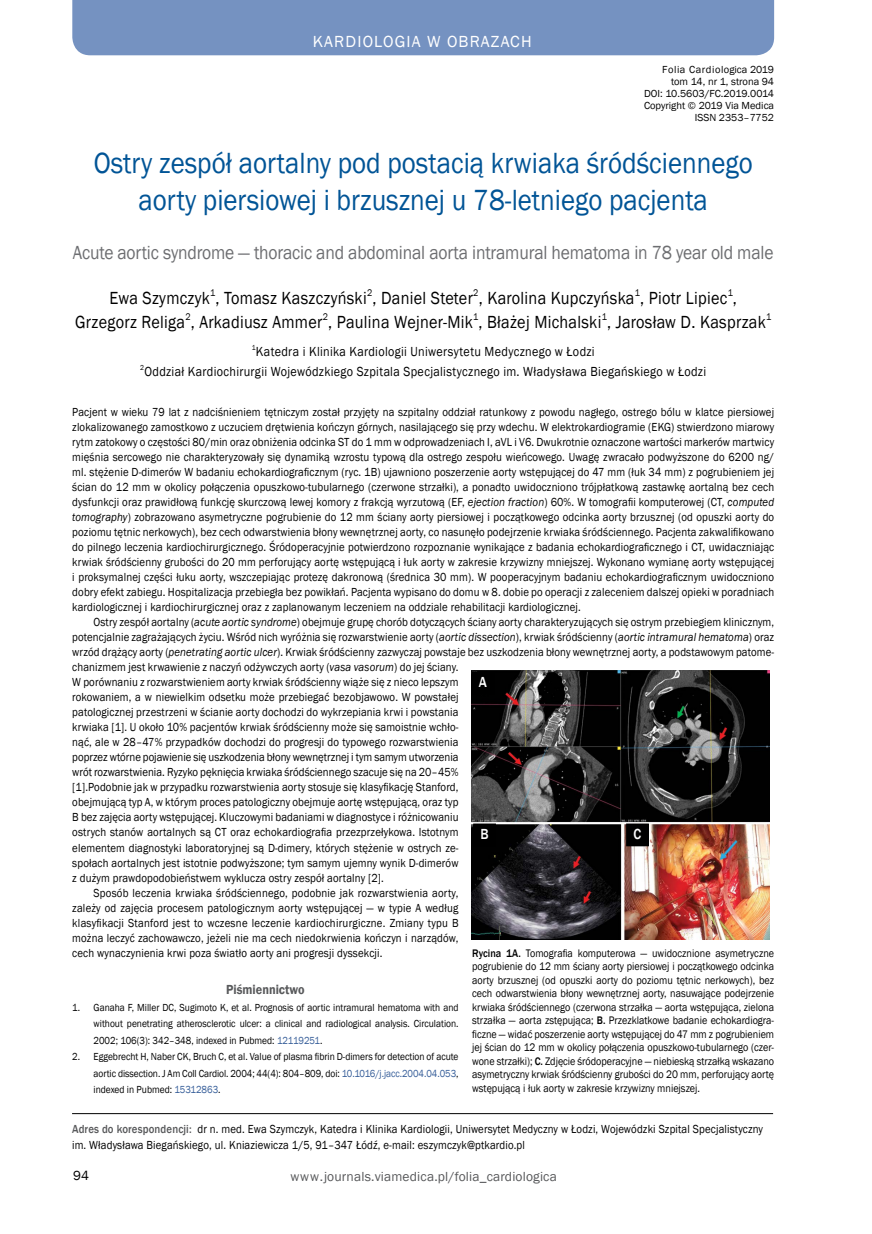
<style>
.page{position:relative;width:872px;height:1234px;background:#fff}
.page>*{position:absolute;margin:0;border:0;box-sizing:border-box;transform-origin:0 0}
.t1{font:30px/36.6px "Franklin Gothic";color:#005496;text-align:center;scale:.9 1}
.t2{font:19.5px "Franklin Gothic";letter-spacing:-.01em;color:#6d6e71;scale:.9 1}
.t3{font:18px "Franklin Gothic";letter-spacing:.015em;color:#000;scale:.9 1}
.t4{font:16.5px "Franklin Gothic";letter-spacing:.07em;color:#fff}
.t5{font:500 15px "Franklin Gothic";color:#fff;scale:.9 1}
.t6{font:13.5px "Franklin Gothic";letter-spacing:.025em;color:#000;scale:.9 1}
.t7{font:13.5px "Franklin Gothic";letter-spacing:.01em;color:#58595b}
.t8{font:600 13.5px "Franklin Gothic";color:#58595b;scale:.9 1}
.t9{font:13.5px "Franklin Gothic";letter-spacing:.025em;color:#000}
.t10{font:12px/15px "Franklin Gothic";letter-spacing:.01em;color:#000;scale:.9 1}
.t11{font:11.25px/13.5px "Franklin Gothic";color:#000;text-align:justify;scale:.9 1}
.t12{font:10.5px/16.5px "Franklin Gothic";color:#000;text-align:justify;scale:.9 1}
.t13{font:10.5px/12px "Franklin Gothic";color:#000;text-align:right}
.t14{font:9.9px "Franklin Gothic";color:#000;scale:.9 1}
.t15{font:7.35px "Franklin Gothic";color:#000;scale:.9 1}
.s1{font-style:italic}
.s2{color:#345c98}
.s3{font-weight:500}
.s4{font-weight:500;color:#58595b}
</style>
<div class="page">
<div style="left:72px;top:0;width:702px;height:55px;background:#7592c1"></div>
<hr style="left:72px;top:1113px;width:701px;height:1px;background:#000">
<img style="left:471px;top:670px;width:298px;height:268px">
<div style="left:472px;top:672px;width:21px;height:21px;background:#000"></div>
<div style="left:471px;top:671px;width:23px;height:23px;border:2px solid #000"></div>
<div style="left:627px;top:824px;width:21px;height:21px;background:#000"></div>
<div style="left:626px;top:823px;width:23px;height:23px;border:2px solid #000"></div>
<div style="left:474px;top:824px;width:21px;height:21px;background:#000"></div>
<div style="left:473px;top:823px;width:23px;height:23px;border:2px solid #000"></div>
<h3 class="t4" style="left:313px;top:31px;width:220px">KARDIOLOGIA W OBRAZACH</h3>
<p class="t13" style="left:644px;top:64px;width:132px">Folia Cardiologica 2019 tom 14, nr 1, strona 94<br>DOI: 10.5603/FC.2019.0014<br>Copyright © 2019 Via Medica<br>ISSN 2353–7752</p>
<h1 class="t1" style="left:94px;top:146px;width:734px">Ostry zespół aortalny pod postacią krwiaka śródściennego aorty piersiowej i brzusznej u 78-letniego pacjenta</h1>
<h2 class="t2" style="left:73px;top:240px;width:780px">Acute aortic syndrome — thoracic and abdominal aorta intramural hematoma in 78 year old male</h2>
<h3 class="t3" style="left:109px;top:287px;width:699px">Ewa Szymczyk , Tomasz Kaszczyński , Daniel Steter , Karolina Kupczyńska , Piotr Lipiec ,</h3>
<p class="t14" style="left:210px;top:286px;width:7px">1</p>
<p class="t14" style="left:367px;top:286px;width:7px">2</p>
<p class="t14" style="left:473px;top:286px;width:7px">2</p>
<p class="t14" style="left:635px;top:286px;width:7px">1</p>
<p class="t14" style="left:727px;top:286px;width:7px">1</p>
<h3 class="t3" style="left:75px;top:311px;width:769px">Grzegorz Religa , Arkadiusz Ammer , Paulina Wejner-Mik , Błażej Michalski , Jarosław D. Kasprzak</h3>
<p class="t14" style="left:185px;top:310px;width:7px">2</p>
<p class="t14" style="left:323px;top:310px;width:7px">2</p>
<p class="t14" style="left:473px;top:310px;width:7px">1</p>
<p class="t14" style="left:601px;top:310px;width:7px">1</p>
<p class="t14" style="left:766px;top:310px;width:7px">1</p>
<p class="t15" style="left:252px;top:343px;width:6px">1</p>
<p class="t6" style="left:256px;top:343px;width:378px">Katedra i Klinika Kardiologii Uniwersytetu Medycznego w Łodzi</p>
<p class="t15" style="left:140px;top:362px;width:6px">2</p>
<p class="t6" style="left:144px;top:362px;width:625px">Oddział Kardiochirurgii Wojewódzkiego Szpitala Specjalistycznego im. Władysława Biegańskiego w Łodzi</p>
<p class="t10" style="left:72px;top:405px;width:781px;text-align:justify">Pacjent w wieku 79 lat z nadciśnieniem tętniczym został przyjęty na szpitalny oddział ratunkowy z powodu nagłego, ostrego bólu w klatce piersiowej zlokalizowanego zamostkowo z uczuciem drętwienia kończyn górnych, nasilającego się przy wdechu. W elektrokardiogramie (EKG) stwierdzono miarowy rytm zatokowy o częstości 80/min oraz obniżenia odcinka ST do 1 mm w odprowadzeniach I, aVL i V6. Dwukrotnie oznaczone wartości markerów martwicy mięśnia sercowego nie charakteryzowały się dynamiką wzrostu typową dla ostrego zespołu wieńcowego. Uwagę zwracało podwyższone do 6200 ng/ ml. stężenie D-dimerów W badaniu echokardiograficznym (ryc. 1B) ujawniono poszerzenie aorty wstępującej do 47 mm (łuk 34 mm) z pogrubieniem jej ścian do 12 mm w okolicy połączenia opuszkowo-tubularnego (czerwone strzałki), a ponadto uwidoczniono trójpłatkową zastawkę aortalną bez cech dysfunkcji oraz prawidłową funkcję skurczową lewej komory z frakcją wyrzutową (EF, <span class="s1">ejection fraction</span>) 60%. W tomografii komputerowej (CT, <span class="s1">computed tomography</span>) zobrazowano asymetryczne pogrubienie do 12 mm ściany aorty piersiowej i początkowego odcinka aorty brzusznej (od opuszki aorty do poziomu tętnic nerkowych), bez cech odwarstwienia błony wewnętrznej aorty, co nasunęło podejrzenie krwiaka śródściennego. Pacjenta zakwalifikowano do pilnego leczenia kardiochirurgicznego. Śródoperacyjnie potwierdzono rozpoznanie wynikające z badania echokardiograficznego i CT, uwidaczniając krwiak śródścienny grubości do 20 mm perforujący aortę wstępującą i łuk aorty w zakresie krzywizny mniejszej. Wykonano wymianę aorty wstępującej i proksymalnej części łuku aorty, wszczepiając protezę dakronową (średnica 30 mm). W pooperacyjnym badaniu echokardiograficznym uwidoczniono dobry efekt zabiegu. Hospitalizacja przebiegła bez powikłań. Pacjenta wypisano do domu w 8. dobie po operacji z zaleceniem dalszej opieki w poradniach kardiologicznej i kardiochirurgicznej oraz z zaplanowanym leczeniem na oddziale rehabilitacji kardiologicznej.</p>
<p class="t10" style="left:94px;top:615px;width:757px">Ostry zespół aortalny (<span class="s1">acute aortic syndrome</span>) obejmuje grupę chorób dotyczących ściany aorty charakteryzujących się ostrym przebiegiem klinicznym,</p>
<p class="t10" style="left:72px;top:630px;width:781px">potencjalnie zagrażających życiu. Wśród nich wyróżnia się rozwarstwienie aorty (<span class="s1">aortic dissection</span>), krwiak śródścienny (<span class="s1">aortic intramural hematoma</span>) oraz</p>
<p class="t10" style="left:72px;top:645px;width:781px">wrzód drążący aorty (<span class="s1">penetrating aortic ulcer</span>). Krwiak śródścienny zazwyczaj powstaje bez uszkodzenia błony wewnętrznej aorty, a podstawowym patome-</p>
<p class="t10" style="left:72px;top:660px;width:430px">chanizmem jest krwawienie z naczyń odżywczych aorty (<span class="s1">vasa vasorum</span>) do jej ściany.</p>
<p class="t10" style="left:72px;top:675px;width:430px">W porównaniu z rozwarstwieniem aorty krwiak śródścienny wiąże się z nieco lepszym</p>
<p class="t10" style="left:72px;top:690px;width:431px">rokowaniem, a w niewielkim odsetku może przebiegać bezobjawowo. W powstałej</p>
<p class="t10" style="left:72px;top:705px;width:431px">patologicznej przestrzeni w ścianie aorty dochodzi do wykrzepiania krwi i powstania</p>
<p class="t10" style="left:72px;top:720px;width:430px">krwiaka [1]. U około 10% pacjentów krwiak śródścienny może się samoistnie wchło-</p>
<p class="t10" style="left:72px;top:735px;width:431px">nąć, ale w 28–47% przypadków dochodzi do progresji do typowego rozwarstwienia</p>
<p class="t10" style="left:72px;top:750px;width:431px">poprzez wtórne pojawienie się uszkodzenia błony wewnętrznej i tym samym utworzenia</p>
<p class="t10" style="left:72px;top:765px;width:430px">wrót rozwarstwienia. Ryzyko pęknięcia krwiaka śródściennego szacuje się na 20–45%</p>
<p class="t10" style="left:72px;top:780px;width:430px">[1].Podobnie jak w przypadku rozwarstwienia aorty stosuje się klasyfikację Stanford,</p>
<p class="t10" style="left:72px;top:795px;width:430px">obejmującą typ A, w którym proces patologiczny obejmuje aortę wstępującą, oraz typ</p>
<p class="t10" style="left:72px;top:810px;width:430px">B bez zajęcia aorty wstępującej. Kluczowymi badaniami w diagnostyce i różnicowaniu</p>
<p class="t10" style="left:72px;top:825px;width:431px">ostrych stanów aortalnych są CT oraz echokardiografia przezprzełykowa. Istotnym</p>
<p class="t10" style="left:72px;top:840px;width:430px">elementem diagnostyki laboratoryjnej są D-dimery, których stężenie w ostrych ze-</p>
<p class="t10" style="left:72px;top:855px;width:431px">społach aortalnych jest istotnie podwyższone; tym samym ujemny wynik D-dimerów</p>
<p class="t10" style="left:72px;top:870px;width:348px">z dużym prawdopodobieństwem wyklucza ostry zespół aortalny [2].</p>
<p class="t10" style="left:94px;top:885px;width:407px">Sposób leczenia krwiaka śródściennego, podobnie jak rozwarstwienia aorty,</p>
<p class="t10" style="left:72px;top:900px;width:430px">zależy od zajęcia procesem patologicznym aorty wstępującej — w typie A według</p>
<p class="t10" style="left:72px;top:915px;width:431px">klasyfikacji Stanford jest to wczesne leczenie kardiochirurgiczne. Zmiany typu B</p>
<p class="t10" style="left:72px;top:930px;width:431px">można leczyć zachowawczo, jeżeli nie ma cech niedokrwienia kończyn i narządów,</p>
<p class="t10" style="left:72px;top:945px;width:346px">cech wynaczynienia krwi poza światło aorty ani progresji dyssekcji.</p>
<p class="t8" style="left:226px;top:981px;width:88px">Piśmiennictwo</p>
<p class="t12" style="left:94px;top:999px;width:407px;text-indent:-21px">1. Ganaha F, Miller DC, Sugimoto K, et al. Prognosis of aortic intramural hematoma with and without penetrating atherosclerotic ulcer: a clinical and radiological analysis. Circulation.<br>2002; 106(3): 342–348, indexed in Pubmed: <span class="s2">12119251</span>.</p>
<p class="t12" style="left:94px;top:1048px;width:407px;text-indent:-21px">2. Eggebrecht H, Naber CK, Bruch C, et al. Value of plasma fibrin D-dimers for detection of acute aortic dissection. J Am Coll Cardiol. 2004; 44(4): 804–809, doi: <span class="s2">10.1016/j.jacc.2004.04.053</span>, indexed in Pubmed: <span class="s2">15312863</span>.</p>
<p class="t5" style="left:479px;top:672px;width:11px">A</p>
<p class="t5" style="left:480px;top:824px;width:11px">B</p>
<p class="t5" style="left:633px;top:824px;width:10px">C</p>
<p class="t11" style="left:472px;top:946px;width:337px"><span class="s3">Rycina 1A.</span> Tomografia komputerowa — uwidocznione asymetryczne pogrubienie do 12 mm ściany aorty piersiowej i początkowego odcinka aorty brzusznej (od opuszki aorty do poziomu tętnic nerkowych), bez cech odwarstwienia błony wewnętrznej aorty, nasuwające podejrzenie krwiaka śródściennego (czerwona strzałka — aorta wstępująca, zielona strzałka — aorta zstępująca; <span class="s3">B.</span> Przezklatkowe badanie echokardiogra&shy;ficzne — widać poszerzenie aorty wstępującej do 47 mm z pogrubieniem jej ścian do 12 mm w okolicy połączenia opuszkowo-tubularnego (czer&shy;wone strzałki); <span class="s3">C.</span> Zdjęcie śródoperacyjne — niebieską strzałką wskazano asymetryczny krwiak śródścienny grubości do 20 mm, perforujący aortę wstępującą i łuk aorty w zakresie krzywizny mniejszej.</p>
<p class="t10" style="left:72px;top:1120px;width:769px;line-height:16.5px"><span class="s4">Adres do korespondencji:</span> dr n. med. Ewa Szymczyk, Katedra i Klinika Kardiologii, Uniwersytet Medyczny w Łodzi, Wojewódzki Szpital Specjalistyczny im. Władysława Biegańskiego, ul. Kniaziewicza 1/5, 91–347 Łódź, e-mail: eszymczyk@ptkardio.pl</p>
<p class="t9" style="left:73px;top:1166px;width:17px">94</p>
<p class="t7" style="left:290px;top:1167px;width:268px">www.journals.viamedica.pl/folia_cardiologica</p>
</div>
